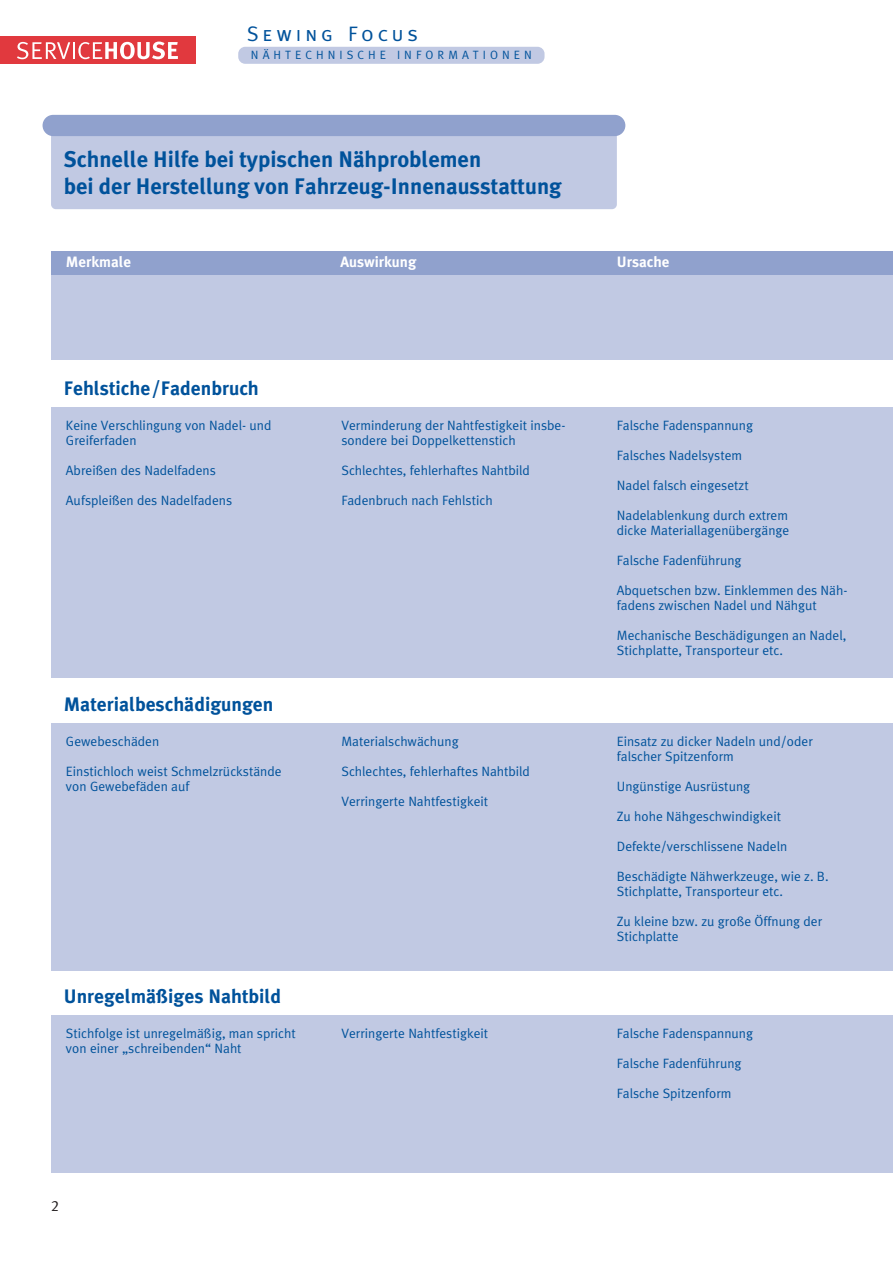
<style>
.page{position:relative;width:893px;height:1262px;background:#fff}
.page>*{position:absolute;margin:0;border:0;box-sizing:border-box;transform-origin:0 0}
.t1{font:700 22.5px/27px "Schmetz";color:#00529b}
.t2{font:21px "Meta Caps";letter-spacing:.185em;color:#00529b}
.t3{font:700 19.5px "Schmetz";color:#00529b}
.t4{font:700 15px "Schmetz";color:#fff}
.t5{font:15px "Schmetz Normal";color:#231f20}
.t6{font:13.5px/15px "Schmetz Normal";color:#00529b}
.t7{font:12px "Schmetz Normal";letter-spacing:.335em;color:#00529b}
</style>
<div class="page">
<div style="left:0;top:36px;width:196px;height:28px;background:#e1393e"></div>
<svg style="left:17px;top:42px;width:161px;height:17px"></svg>
<div style="left:238px;top:47px;width:306px;height:17px;background:#c1c9e3;border-radius:7px"></div>
<div style="left:51px;top:125px;width:566px;height:84px;background:#c1c9e3;border-radius:5px"></div>
<div style="left:43px;top:115px;width:582px;height:21px;background:#90a1cd;border-radius:11px"></div>
<div style="left:51px;top:274px;width:841px;height:86px;background:#c1c9e3"></div>
<div style="left:51px;top:251px;width:841px;height:23px;background:#90a1cd"></div>
<div style="left:51px;top:407px;width:841px;height:270px;background:#c1c9e3"></div>
<div style="left:51px;top:723px;width:841px;height:247px;background:#c1c9e3"></div>
<div style="left:51px;top:1015px;width:841px;height:157px;background:#c1c9e3"></div>
<h2 class="t2" style="left:247px;top:22px;width:172px">Sewing Focus</h2>
<p class="t7" style="left:251px;top:50px;width:282px">NÄHTECHNISCHE INFORMATIONEN</p>
<h1 class="t1" style="left:64px;top:147px;width:499px">Schnelle Hilfe bei typischen Nähproblemen<br>bei der Herstellung von Fahrzeug-Innenausstattung</h1>
<p class="t4" style="left:66px;top:256px;width:67px">Merkmale</p>
<p class="t4" style="left:340px;top:256px;width:77px">Auswirkung</p>
<p class="t4" style="left:617px;top:256px;width:54px">Ursache</p>
<h3 class="t3" style="left:64px;top:381px;width:196px">Fehlstiche/Fadenbruch</h3>
<p class="t6" style="left:66px;top:419px;width:207px">Keine Verschlingung von Nadel- und<br>Greiferfaden</p>
<p class="t6" style="left:66px;top:464px;width:151px">Abreißen des Nadelfadens</p>
<p class="t6" style="left:66px;top:494px;width:168px">Aufspleißen des Nadelfadens</p>
<h3 class="t3" style="left:64px;top:696px;width:211px">Materialbeschädigungen</h3>
<p class="t6" style="left:66px;top:734px;width:95px">Gewebeschäden</p>
<p class="t6" style="left:66px;top:764px;width:217px">Einstichloch weist Schmelzrückstände von Gewebefäden auf</p>
<p class="t6" style="left:341px;top:419px;width:225px">Verminderung der Nahtfestigkeit insbe&shy;sondere bei Doppelkettenstich</p>
<p class="t6" style="left:341px;top:464px;width:190px">Schlechtes, fehlerhaftes Nahtbild</p>
<p class="t6" style="left:341px;top:494px;width:153px">Fadenbruch nach Fehlstich</p>
<p class="t6" style="left:341px;top:734px;width:119px">Materialschwächung</p>
<p class="t6" style="left:341px;top:764px;width:190px">Schlechtes, fehlerhaftes Nahtbild</p>
<p class="t6" style="left:341px;top:794px;width:148px">Verringerte Nahtfestigkeit</p>
<p class="t6" style="left:617px;top:419px;width:138px">Falsche Fadenspannung</p>
<p class="t6" style="left:617px;top:449px;width:127px">Falsches Nadelsystem</p>
<p class="t6" style="left:617px;top:479px;width:133px">Nadel falsch eingesetzt</p>
<p class="t6" style="left:617px;top:509px;width:174px">Nadelablenkung durch extrem dicke Materiallagenübergänge</p>
<p class="t6" style="left:617px;top:554px;width:126px">Falsche Fadenführung</p>
<p class="t6" style="left:617px;top:584px;width:232px">Abquetschen bzw. Einklemmen des Näh&shy;fadens zwischen Nadel und Nähgut</p>
<p class="t6" style="left:617px;top:629px;width:231px">Mechanische Beschädigungen an Nadel,<br>Stichplatte, Transporteur etc.</p>
<p class="t6" style="left:617px;top:734px;width:197px">Einsatz zu dicker Nadeln und/oder falscher Spitzenform</p>
<p class="t6" style="left:617px;top:779px;width:135px">Ungünstige Ausrüstung</p>
<p class="t6" style="left:617px;top:809px;width:166px">Zu hohe Nähgeschwindigkeit</p>
<p class="t6" style="left:617px;top:839px;width:172px">Defekte/verschlissene Nadeln</p>
<p class="t6" style="left:617px;top:869px;width:213px">Beschädigte Nähwerkzeuge, wie z. B.<br>Stichplatte, Transporteur etc.</p>
<p class="t6" style="left:617px;top:914px;width:207px">Zu kleine bzw. zu große Öffnung der<br>Stichplatte</p>
<h3 class="t3" style="left:64px;top:989px;width:219px">Unregelmäßiges Nahtbild</h3>
<p class="t6" style="left:66px;top:1027px;width:231px">Stichfolge ist unregelmäßig, man spricht von einer „schreibenden“ Naht</p>
<p class="t6" style="left:341px;top:1027px;width:148px">Verringerte Nahtfestigkeit</p>
<p class="t6" style="left:617px;top:1027px;width:138px">Falsche Fadenspannung</p>
<p class="t6" style="left:617px;top:1057px;width:126px">Falsche Fadenführung</p>
<p class="t6" style="left:617px;top:1087px;width:116px">Falsche Spitzenform</p>
<p class="t5" style="left:51px;top:1200px;width:10px">2</p>
</div>
